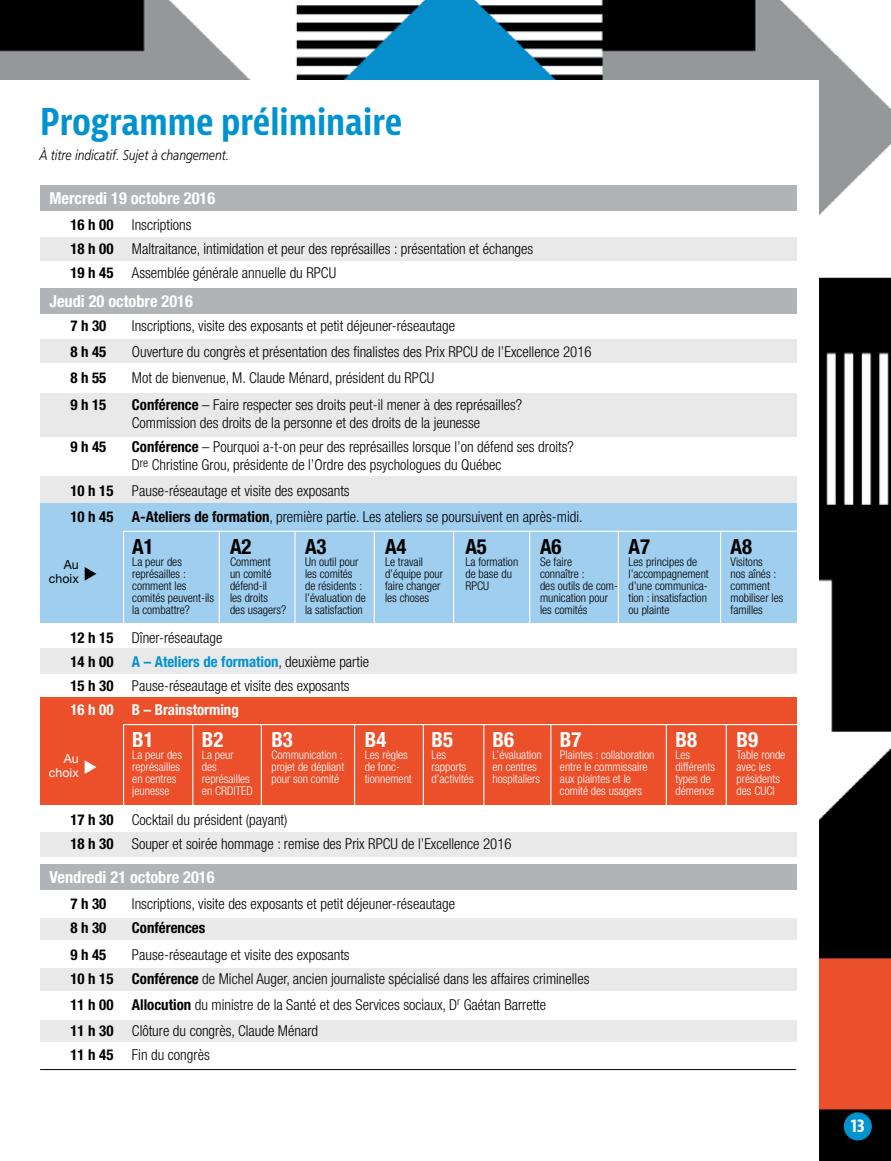
<style>
.page{position:relative;width:891px;height:1161px;background:#fff}
.page>*{position:absolute;margin:0;border:0;box-sizing:border-box;transform-origin:0 0}
.t1{font:700 condensed 36px "Bernina Sans";color:#0093d0}
.t2{font:700 condensed 21px "Helvetica Neue";color:#fff}
.t3{font:700 condensed 21px "Helvetica Neue";color:#000}
.t4{font:700 condensed 18px "Bernina Sans";color:#fff}
.t5{font:700 condensed 16.5px "Helvetica Neue";color:#fff}
.t6{font:300 condensed 15px/24px "Helvetica Neue";color:#000}
.t7{font:700 condensed 15px "Helvetica Neue";color:#000}
.t8{font:italic 300 14.25px "Frutiger";color:#000;scale:.85 1}
.t9{font:12.6px/14px "Helvetica Neue";color:#000;text-align:right}
.t10{font:12.6px/14px "Helvetica Neue";color:#fff;text-align:right}
.t11{font:300 condensed 12px/12px "Helvetica Neue";color:#000}
.t12{font:300 condensed 12px/12px "Helvetica Neue";color:#fff}
.s1{font-weight:700}
.s2{font-weight:700;color:#0093d0}
.s3{font-weight:700;color:#fff}
</style>
<div class="page">
<img style="left:0;top:0;width:891px;height:1161px">
<div style="left:0;top:81px;width:819px;height:1080px;background:#fff"></div>
<div style="left:40px;top:648px;width:756px;height:25px;background:#e9e9ea"></div>
<div style="left:40px;top:832px;width:756px;height:24px;background:#e9e9ea"></div>
<div style="left:40px;top:697px;width:756px;height:108px;background:#eb502b"></div>
<hr style="left:40px;top:1069px;width:756px;height:1px;background:#000">
<div style="left:40px;top:476px;width:756px;height:27px;background:#e9e9ea"></div>
<div style="left:40px;top:237px;width:756px;height:24px;background:#e9e9ea"></div>
<div style="left:40px;top:339px;width:756px;height:24px;background:#e9e9ea"></div>
<div style="left:40px;top:393px;width:756px;height:43px;background:#e9e9ea"></div>
<div style="left:40px;top:186px;width:756px;height:25px;background:#b1b4b6"></div>
<div style="left:40px;top:288px;width:756px;height:25px;background:#b1b4b6"></div>
<div style="left:40px;top:503px;width:756px;height:120px;background:#9fceef"></div>
<hr style="left:124px;top:531px;width:674px;height:1px;background:#fff">
<svg style="left:85px;top:567px;width:11px;height:14px"></svg>
<hr style="left:219px;top:531px;width:1px;height:102px;background:#fff">
<hr style="left:294px;top:531px;width:2px;height:102px;background:#fff">
<hr style="left:374px;top:531px;width:1px;height:102px;background:#fff">
<hr style="left:453px;top:531px;width:1px;height:102px;background:#fff">
<hr style="left:529px;top:531px;width:1px;height:102px;background:#fff">
<hr style="left:618px;top:531px;width:1px;height:102px;background:#fff">
<hr style="left:720px;top:531px;width:1px;height:102px;background:#fff">
<hr style="left:123px;top:531px;width:1px;height:102px;background:#fff">
<hr style="left:124px;top:724px;width:674px;height:1px;background:#fff">
<svg style="left:85px;top:760px;width:11px;height:14px"></svg>
<hr style="left:192px;top:724px;width:1px;height:87px;background:#fff">
<hr style="left:261px;top:724px;width:1px;height:87px;background:#fff">
<hr style="left:354px;top:724px;width:1px;height:87px;background:#fff">
<hr style="left:423px;top:724px;width:1px;height:87px;background:#fff">
<hr style="left:483px;top:724px;width:1px;height:87px;background:#fff">
<hr style="left:550px;top:724px;width:1px;height:87px;background:#fff">
<hr style="left:666px;top:724px;width:1px;height:87px;background:#fff">
<hr style="left:726px;top:724px;width:1px;height:87px;background:#fff">
<hr style="left:123px;top:724px;width:1px;height:87px;background:#fff">
<div style="left:40px;top:918px;width:756px;height:22px;background:#e9e9ea"></div>
<div style="left:40px;top:1021px;width:756px;height:21px;background:#e9e9ea"></div>
<div style="left:40px;top:968px;width:756px;height:22px;background:#e9e9ea"></div>
<div style="left:40px;top:864px;width:756px;height:25px;background:#b1b4b6"></div>
<div style="left:844px;top:1112px;width:28px;height:28px;background:#0093d0;border-radius:50%"></div>
<h1 class="t1" style="left:40px;top:100px;width:364px">Programme préliminaire</h1>
<p class="t8" style="left:39px;top:147px;width:225px">À titre indicatif. Sujet à changement.</p>
<p class="t5" style="left:49px;top:188px;width:167px">Mercredi 19 octobre 2016</p>
<p class="t6" style="left:70px;top:213px;width:464px"><span class="s1">16 h 00</span> Inscriptions<br><span class="s1">18 h 00</span> Maltraitance, intimidation et peur des représailles : présentation et échanges<br><span class="s1">19 h 45</span> Assemblée générale annuelle du RPCU</p>
<p class="t5" style="left:49px;top:291px;width:145px">Jeudi 20 octobre 2016</p>
<p class="t7" style="left:70px;top:317px;width:37px">7 h 30</p>
<p class="t6" style="left:132px;top:314px;width:325px">Inscriptions, visite des exposants et petit déjeuner-réseautage</p>
<p class="t7" style="left:70px;top:343px;width:37px">8 h 45</p>
<p class="t6" style="left:132px;top:340px;width:461px">Ouverture du congrès et présentation des finalistes des Prix RPCU de l’Excellence 2016</p>
<p class="t7" style="left:70px;top:369px;width:37px">8 h 55</p>
<p class="t6" style="left:132px;top:366px;width:304px">Mot de bienvenue, M. Claude Ménard, président du RPCU</p>
<p class="t7" style="left:70px;top:395px;width:37px">9 h 15</p>
<p class="t6" style="left:132px;top:395px;width:392px;line-height:18px"><span class="s1">Conférence</span> – Faire respecter ses droits peut-il mener à des représailles?<br>Commission des droits de la personne et des droits de la jeunesse</p>
<p class="t7" style="left:70px;top:437px;width:37px">9 h 45</p>
<p class="t6" style="left:132px;top:437px;width:443px;line-height:18px"><span class="s1">Conférence</span> – Pourquoi a-t-on peur des représailles lorsque l’on défend ses droits?<br>D<sup>re</sup> Christine Grou, présidente de l’Ordre des psychologues du Québec</p>
<p class="t6" style="left:70px;top:477px;width:514px;line-height:26.1px"><span class="s1">10 h 15</span> Pause-réseautage et visite des exposants<br><span class="s1">10 h 45 A-Ateliers de formation</span>, première partie. Les ateliers se poursuivent en après-midi.</p>
<p class="t9" style="left:49px;top:558px;width:31px">Au choix</p>
<h2 class="t3" style="left:132px;top:534px;width:23px">A1</h2>
<p class="t11" style="left:132px;top:556px;width:83px">La peur des représailles : comment les comités peuvent-ils la combattre?</p>
<h2 class="t3" style="left:230px;top:534px;width:23px">A2</h2>
<p class="t11" style="left:230px;top:556px;width:58px">Comment<br>un comité défend-il<br>les droits<br>des usagers?</p>
<h2 class="t3" style="left:305px;top:534px;width:23px">A3</h2>
<p class="t11" style="left:305px;top:556px;width:62px">Un outil pour les comités de résidents : l’évaluation de la satisfaction</p>
<p class="t6" style="left:70px;top:625px;width:300px"><span class="s1">12 h 15</span> Dîner-réseautage<br><span class="s1">14 h 00</span> <span class="s2">A – Ateliers de formation</span>, deuxième partie <span class="s1">15 h 30</span> Pause-réseautage et visite des exposants<br><span class="s3">16 h 00 B – Brainstorming</span></p>
<h2 class="t3" style="left:385px;top:534px;width:23px">A4</h2>
<p class="t11" style="left:385px;top:556px;width:60px">Le travail d’équipe pour faire changer les choses</p>
<h2 class="t3" style="left:465px;top:534px;width:23px">A5</h2>
<p class="t11" style="left:465px;top:556px;width:54px">La formation de base du<br>RPCU</p>
<h2 class="t3" style="left:540px;top:534px;width:23px">A6</h2>
<p class="t11" style="left:540px;top:556px;width:80px">Se faire<br>connaître :<br>des outils de com&shy;munication pour les comités</p>
<h2 class="t3" style="left:628px;top:534px;width:23px">A7</h2>
<p class="t11" style="left:628px;top:556px;width:82px">Les principes de l’accompagnement d’une communica&shy;tion : insatisfaction ou plainte</p>
<p class="t10" style="left:49px;top:751px;width:31px">Au choix</p>
<h2 class="t2" style="left:132px;top:727px;width:23px">B1</h2>
<p class="t12" style="left:132px;top:749px;width:51px">La peur des représailles en centres jeunesse</p>
<h2 class="t2" style="left:202px;top:727px;width:23px">B2</h2>
<p class="t12" style="left:202px;top:749px;width:52px">La peur<br>des représailles en CRDITED</p>
<h2 class="t2" style="left:271px;top:727px;width:23px">B3</h2>
<p class="t12" style="left:271px;top:749px;width:74px">Communication : projet de dépliant pour son comité</p>
<h2 class="t2" style="left:365px;top:727px;width:23px">B4</h2>
<p class="t12" style="left:365px;top:749px;width:49px">Les règles de fonc&shy;tionnement</p>
<h2 class="t2" style="left:431px;top:727px;width:23px">B5</h2>
<p class="t12" style="left:431px;top:749px;width:44px">Les rapports d’activités</p>
<h2 class="t2" style="left:493px;top:727px;width:23px">B6</h2>
<p class="t12" style="left:493px;top:749px;width:51px">L’évaluation en centres hospitaliers</p>
<p class="t6" style="left:70px;top:808px;width:443px"><span class="s1">17 h 30</span> Cocktail du président (payant)<br><span class="s1">18 h 30</span> Souper et soirée hommage : remise des Prix RPCU de l’Excellence 2016</p>
<h2 class="t2" style="left:560px;top:727px;width:23px">B7</h2>
<p class="t12" style="left:560px;top:749px;width:96px">Plaintes : collaboration entre le commissaire aux plaintes et le comité des usagers</p>
<p class="t5" style="left:49px;top:867px;width:167px">Vendredi 21 octobre 2016</p>
<p class="t7" style="left:70px;top:895px;width:37px">7 h 30</p>
<p class="t6" style="left:132px;top:892px;width:325px">Inscriptions, visite des exposants et petit déjeuner-réseautage</p>
<p class="t7" style="left:70px;top:919px;width:37px">8 h 30</p>
<p class="t7" style="left:132px;top:919px;width:75px">Conférences</p>
<p class="t7" style="left:70px;top:945px;width:37px">9 h 45</p>
<p class="t6" style="left:70px;top:942px;width:520px;text-indent:62px">Pause-réseautage et visite des exposants<br><span class="s1">10 h 15 Conférence</span> de Michel Auger, ancien journaliste spécialisé dans les affaires criminelles</p>
<p class="t6" style="left:70px;top:991px;width:477px;line-height:26.1px"><span class="s1">11 h 00 Allocution</span> du ministre de la Santé et des Services sociaux, D<sup>r</sup> Gaétan Barrette<br><span class="s1">11 h 30</span> Clôture du congrès, Claude Ménard</p>
<p class="t6" style="left:70px;top:1042px;width:141px"><span class="s1">11 h 45</span> Fin du congrès</p>
<h2 class="t2" style="left:676px;top:727px;width:23px">B8</h2>
<p class="t12" style="left:676px;top:749px;width:41px">Les différents types de démence</p>
<h2 class="t3" style="left:731px;top:534px;width:23px">A8</h2>
<p class="t11" style="left:731px;top:556px;width:54px">Visitons<br>nos aînés : comment mobiliser les familles</p>
<h2 class="t2" style="left:737px;top:727px;width:23px">B9</h2>
<p class="t12" style="left:737px;top:749px;width:50px">Table ronde avec les présidents des CUCI</p>
<p class="t4" style="left:851px;top:1115px;width:16px">13</p>
</div>
